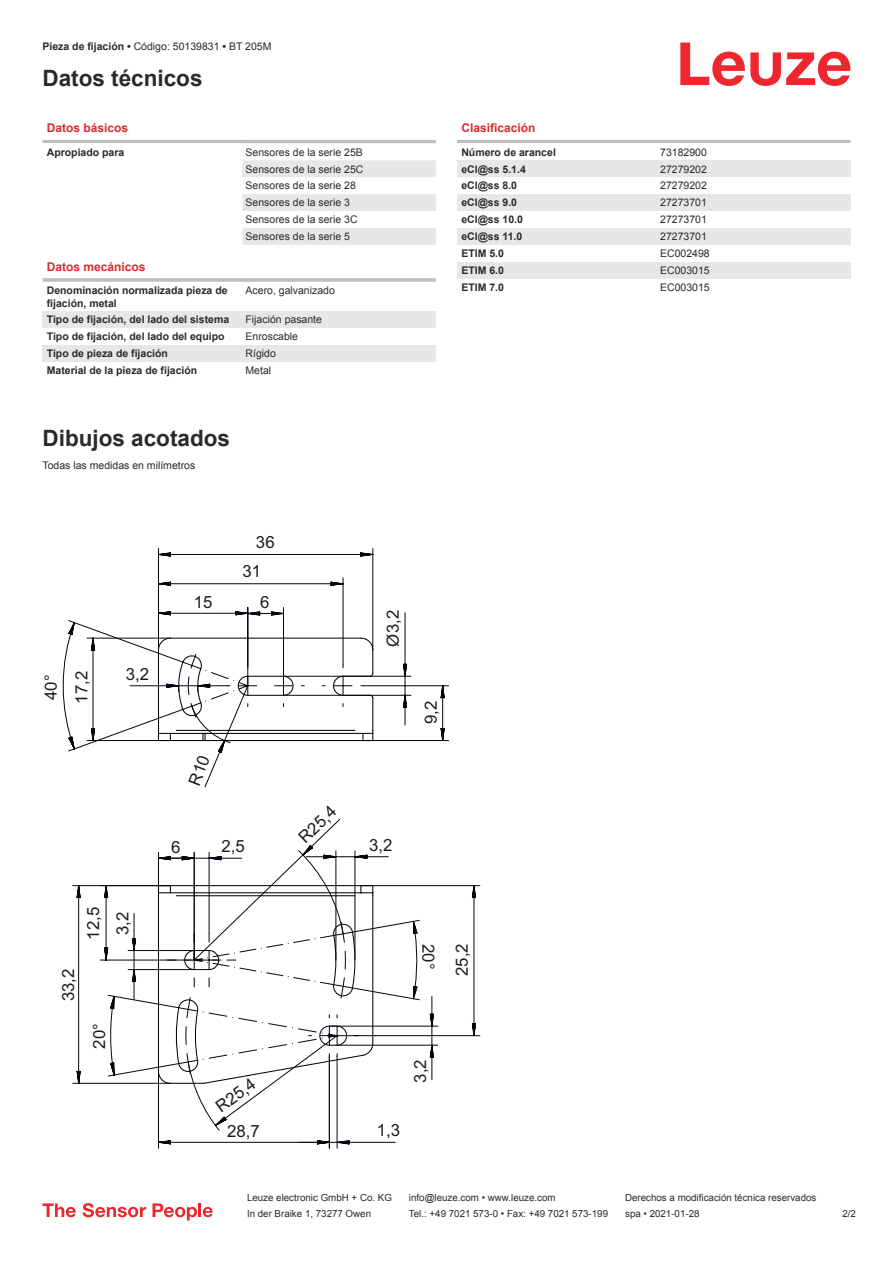
<style>
.page{position:relative;width:893px;height:1263px;background:#fff}
.page>*{position:absolute;margin:0;border:0;box-sizing:border-box;transform-origin:0 0}
.t1{font:700 22.5px "Arial";color:#2b292a}
.t2{font:16.8px/30.8px "Arial";color:#191d1f}
.t3{font:700 12px "Arial";color:#db2a30}
.t4{font:10.5px/17px "Arial";color:#2b292a}
.t5{font:700 10.5px/12.6px "Arial";color:#2b292a}
.t6{font:9.75px "Arial";color:#2b292a}
.s1{font-weight:700}
</style>
<div class="page">
<svg style="left:680px;top:43px;width:170px;height:43px"></svg>
<hr style="left:43px;top:140px;width:393px;height:3px;background:#bdbfc1">
<svg style="left:242px;top:143px;width:194px;height:102px"></svg>
<hr style="left:43px;top:278px;width:393px;height:4px;background:#c6c8ca">
<div style="left:43px;top:311px;width:199px;height:17px;background:#e6e7e9"></div>
<div style="left:242px;top:311px;width:194px;height:17px;background:#e6e7e9"></div>
<div style="left:43px;top:345px;width:199px;height:17px;background:#e6e7e9"></div>
<div style="left:242px;top:345px;width:194px;height:17px;background:#e6e7e9"></div>
<hr style="left:457px;top:140px;width:393px;height:3px;background:#bdbfc1">
<div style="left:457px;top:160px;width:200px;height:17px;background:#e6e7e9"></div>
<div style="left:657px;top:160px;width:193px;height:17px;background:#e6e7e9"></div>
<div style="left:457px;top:194px;width:200px;height:17px;background:#e6e7e9"></div>
<div style="left:657px;top:194px;width:193px;height:17px;background:#e6e7e9"></div>
<div style="left:457px;top:228px;width:200px;height:17px;background:#e6e7e9"></div>
<div style="left:657px;top:228px;width:193px;height:17px;background:#e6e7e9"></div>
<div style="left:457px;top:262px;width:200px;height:17px;background:#e6e7e9"></div>
<div style="left:657px;top:262px;width:193px;height:17px;background:#e6e7e9"></div>
<svg style="left:43px;top:1203px;width:33px;height:14px"></svg>
<svg style="left:83px;top:1203px;width:63px;height:14px"></svg>
<svg style="left:153px;top:1203px;width:44px;height:17px"></svg>
<hr style="left:198px;top:1203px;width:3px;height:14px;background:#ed272d">
<svg style="left:203px;top:1207px;width:10px;height:10px"></svg>
<svg style="left:158px;top:548px;width:291px;height:194px"></svg>
<svg style="left:72px;top:607px;width:324px;height:477px"></svg>
<svg style="left:68px;top:620px;width:366px;height:438px"></svg>
<svg style="left:128px;top:653px;width:290px;height:199px"></svg>
<svg style="left:100px;top:852px;width:380px;height:296px"></svg>
<svg style="left:317px;top:1140px;width:33px;height:4px"></svg>
<svg style="left:110px;top:850px;width:234px;height:281px"></svg>
<svg style="left:62px;top:622px;width:169px;height:163px"></svg>
<p class="t4" style="left:43px;top:39px;width:230px"><span class="s1">Pieza de fijación •</span> Código: 50139831 <span class="s1">•</span> BT 205M</p>
<h1 class="t1" style="left:43px;top:70px;width:162px">Datos técnicos</h1>
<p class="t3" style="left:47px;top:123px;width:83px">Datos básicos</p>
<p class="t5" style="left:47px;top:147px;width:79px">Apropiado para</p>
<p class="t4" style="left:246px;top:144px;width:119px">Sensores de la serie 25B<br>Sensores de la serie 25C<br>Sensores de la serie 28<br>Sensores de la serie 3<br>Sensores de la serie 3C<br>Sensores de la serie 5</p>
<p class="t3" style="left:47px;top:262px;width:100px">Datos mecánicos</p>
<p class="t5" style="left:47px;top:285px;width:182px">Denominación normalizada pieza de fijación, metal</p>
<p class="t4" style="left:246px;top:283px;width:91px">Acero, galvanizado</p>
<p class="t5" style="left:47px;top:314px;width:184px">Tipo de fijación, del lado del sistema</p>
<p class="t4" style="left:246px;top:312px;width:78px">Fijación pasante</p>
<p class="t5" style="left:47px;top:331px;width:179px">Tipo de fijación, del lado del equipo</p>
<p class="t4" style="left:246px;top:329px;width:54px">Enroscable</p>
<p class="t5" style="left:47px;top:348px;width:123px">Tipo de pieza de fijación</p>
<p class="t4" style="left:246px;top:346px;width:32px">Rígido</p>
<p class="t5" style="left:47px;top:365px;width:152px">Material de la pieza de fijación</p>
<p class="t4" style="left:246px;top:363px;width:27px">Metal</p>
<h1 class="t1" style="left:43px;top:430px;width:189px">Dibujos acotados</h1>
<p class="t4" style="left:43px;top:458px;width:154px">Todas las medidas en milímetros</p>
<p class="t3" style="left:461px;top:123px;width:76px">Clasificación</p>
<p class="t5" style="left:461px;top:147px;width:96px">Número de arancel</p>
<p class="t4" style="left:660px;top:144px;width:48px">73182900</p>
<p class="t5" style="left:461px;top:164px;width:66px">eCl@ss 5.1.4</p>
<p class="t4" style="left:660px;top:161px;width:48px">27279202</p>
<p class="t5" style="left:461px;top:180px;width:57px">eCl@ss 8.0</p>
<p class="t4" style="left:660px;top:178px;width:48px">27279202</p>
<p class="t5" style="left:461px;top:197px;width:57px">eCl@ss 9.0</p>
<p class="t4" style="left:660px;top:195px;width:48px">27273701</p>
<p class="t5" style="left:461px;top:214px;width:63px">eCl@ss 10.0</p>
<p class="t4" style="left:660px;top:212px;width:48px">27273701</p>
<p class="t5" style="left:461px;top:231px;width:63px">eCl@ss 11.0</p>
<p class="t4" style="left:660px;top:229px;width:48px">27273701</p>
<p class="t5" style="left:461px;top:248px;width:44px">ETIM 5.0</p>
<p class="t4" style="left:660px;top:246px;width:51px">EC002498</p>
<p class="t5" style="left:461px;top:265px;width:44px">ETIM 6.0</p>
<p class="t4" style="left:660px;top:263px;width:51px">EC003015</p>
<p class="t5" style="left:461px;top:282px;width:44px">ETIM 7.0</p>
<p class="t4" style="left:660px;top:280px;width:51px">EC003015</p>
<h2 class="t2" style="left:37px;top:704px;width:34px;rotate:-90deg">40°<br>17,2</h2>
<h2 class="t2" style="left:126px;top:660px;width:25px">3,2</h2>
<h2 class="t2" style="left:256px;top:528px;width:20px">36</h2>
<h2 class="t2" style="left:242px;top:557px;width:20px">31</h2>
<h2 class="t2" style="left:194px;top:587px;width:20px">15</h2>
<h2 class="t2" style="left:260px;top:587px;width:11px">6</h2>
<h2 class="t2" style="left:378px;top:646px;width:38px;rotate:-90deg">Ø3,2</h2>
<h2 class="t2" style="left:416px;top:724px;width:25px;rotate:-90deg">9,2</h2>
<h2 class="t2" style="left:80px;top:940px;width:34px;line-height:29.2px;rotate:-90deg">12,5<br>3,2</h2>
<h2 class="t2" style="left:54px;top:1001px;width:34px;rotate:-90deg">33,2</h2>
<h2 class="t2" style="left:85px;top:1049px;width:27px;rotate:-90deg">20°</h2>
<h2 class="t2" style="left:171px;top:832px;width:11px">6</h2>
<h2 class="t2" style="left:221px;top:831px;width:25px">2,5</h2>
<h2 class="t2" style="left:291px;top:829px;width:46px;rotate:-44deg">R25,4</h2>
<h2 class="t2" style="left:369px;top:830px;width:25px">3,2</h2>
<h2 class="t2" style="left:443px;top:944px;width:27px;rotate:90deg">20°</h2>
<h2 class="t2" style="left:447px;top:976px;width:34px;rotate:-90deg">25,2</h2>
<h2 class="t2" style="left:209px;top:1096px;width:46px;rotate:-36deg">R25,4</h2>
<h2 class="t2" style="left:227px;top:1116px;width:34px">28,7</h2>
<h2 class="t2" style="left:377px;top:1116px;width:25px">1,3</h2>
<h2 class="t2" style="left:406px;top:1083px;width:25px;rotate:-90deg">3,2</h2>
<p class="t6" style="left:247px;top:1194px;width:146px">Leuze electronic GmbH + Co. KG</p>
<p class="t6" style="left:409px;top:1194px;width:148px">info@leuze.com • www.leuze.com</p>
<p class="t6" style="left:625px;top:1194px;width:193px">Derechos a modificación técnica reservados</p>
<p class="t6" style="left:247px;top:1210px;width:126px">In der Braike 1, 73277 Owen</p>
<p class="t6" style="left:409px;top:1210px;width:201px">Tel.: +49 7021 573-0 • Fax: +49 7021 573-199</p>
<p class="t6" style="left:625px;top:1210px;width:76px">spa • 2021-01-28</p>
<p class="t6" style="left:842px;top:1210px;width:15px">2 /2</p>
</div>
